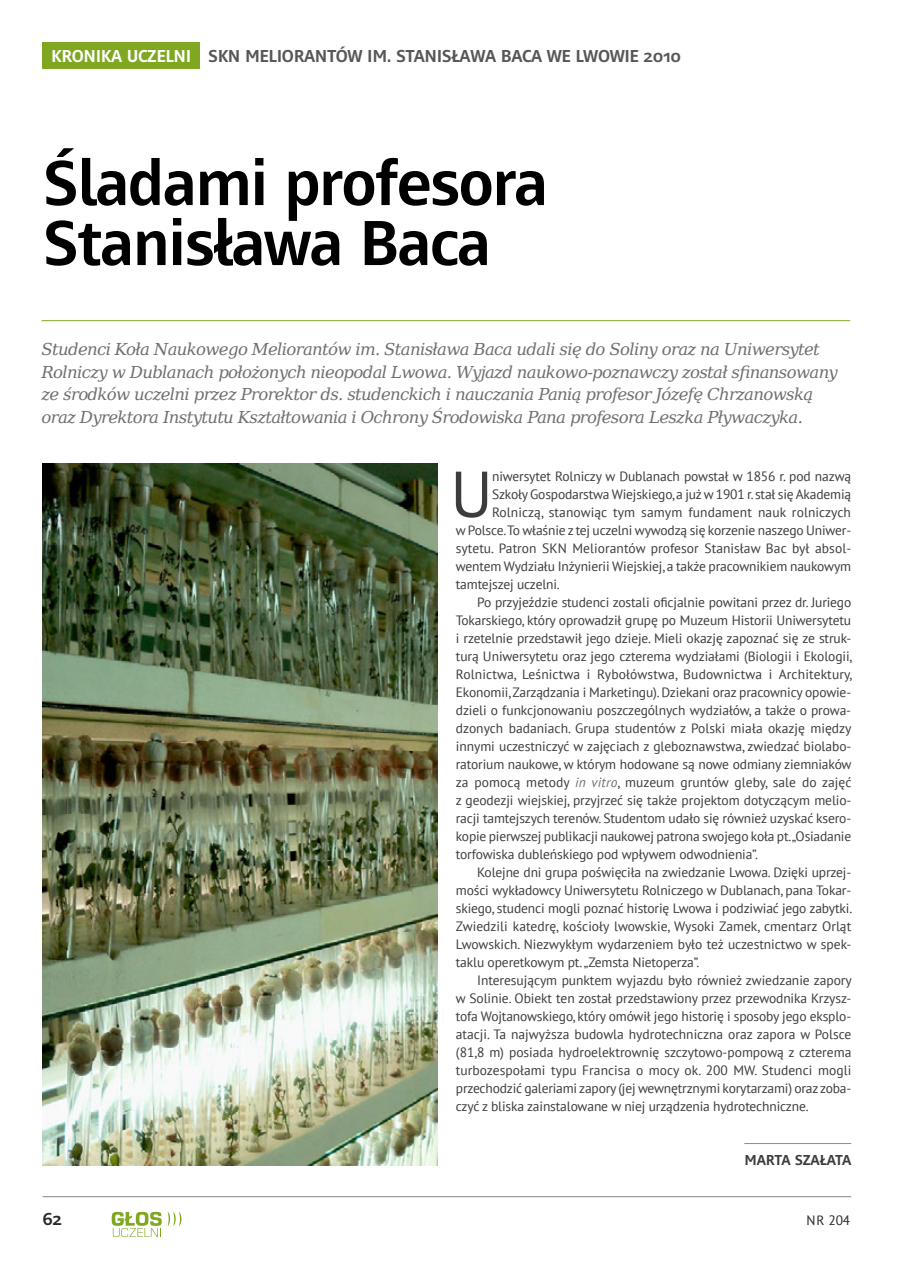
<style>
.page{position:relative;width:915px;height:1263px;background:#fff}
.page>*{position:absolute;margin:0;border:0;box-sizing:border-box;transform-origin:0 0}
.t1{font:600 66px/60px "Mayberry Pro";letter-spacing:-.03em;color:#000}
.t2{font:64.95px "PT Sans";color:#3c3c3b}
.t3{font:600 18px "Mayberry Pro";letter-spacing:-.02em;color:#575756}
.t4{font:600 18px "Mayberry Pro";letter-spacing:-.02em;color:#fff}
.t5{font:600 18px "Mayberry Pro";color:#282827}
.t6{font:italic 16.5px/22.5px "DejaVu Serif";letter-spacing:-.04em;color:#706f6f}
.t7{font:600 15px "Mayberry Pro";letter-spacing:-.01em;color:#3c3c3b}
.t8{font:13.5px/18px "PT Sans";letter-spacing:-.01em;color:#3c3c3b;text-align:justify}
.t9{font:13.5px "PT Sans";color:#282827}
.s1{color:#575756}
.s2{font-style:italic;color:#706f6f}
</style>
<div class="page">
<hr style="left:43px;top:1196px;width:807px;height:1px;background:#878787">
<svg style="left:112px;top:1211px;width:69px;height:26px"></svg>
<div style="left:43px;top:43px;width:157px;height:26px;background:#7fa720"></div>
<hr style="left:42px;top:320px;width:807px;height:1px;background:#7fa720">
<hr style="left:744px;top:1143px;width:106px;height:1px;background:#7fa720">
<img style="left:43px;top:463px;width:394px;height:702px">
<h3 class="t4" style="left:51px;top:44px;width:168px">KRONIKA UCZELNI <span class="s1">SKN</span></h3>
<h3 class="t3" style="left:245px;top:44px;width:437px">ME LIORANTÓW IM. STANISŁAWA BACA WE LWOWIE 2010</h3>
<h1 class="t1" style="left:43px;top:150px;width:507px">ŚLADAMI PROFESORA<br>STANISŁAWA BACA</h1>
<p class="t6" style="left:42px;top:338px;width:797px">Studenci Koła Naukowego Meliorantów im. Stanisława Baca udali się do Soliny oraz na Uniwersytet Rolniczy w Dublanach położonych nieopodal Lwowa. Wyjazd naukowo-poznawczy został sfinansowany ze środków uczelni przez Prorektor ds. studenckich i nauczania Panią profesor Józefę Chrzanowską oraz Dyrektora Instytutu Kształtowania i Ochrony Środowiska Pana profesora Leszka Pływaczyka.</p>
<h2 class="t2" style="left:450px;top:452px;width:44px">U</h2>
<p class="t8" style="left:492px;top:467px;width:360px">niwersytet Rolniczy w Dublanach powstał w 1856 r. pod nazwą</p>
<p class="t8" style="left:492px;top:485px;width:360px">Szkoły Gospodarstwa Wiejskiego, a już w 1901 r. stał się Akademią</p>
<p class="t8" style="left:492px;top:503px;width:360px">Rolniczą, stanowiąc tym samym fundament nauk rolniczych</p>
<p class="t8" style="left:455px;top:521px;width:397px">w Polsce. To właśnie z tej uczelni wywodzą się korzenie naszego U niwer-</p>
<p class="t8" style="left:455px;top:539px;width:95px">sytetu. Patron SKN</p>
<p class="t8" style="left:455px;top:539px;width:397px;text-indent:117px">M eliorantów profesor Stanisław Bac był absol&shy;wentem Wydziału I nżynierii Wiejskiej, a także pracownikiem naukowym tamtejszej uczelni.</p>
<p class="t8" style="left:455px;top:593px;width:398px;text-indent:21px">Po przyjeździe studenci zostali oficjalnie powitani przez dr. Juriego Tokarskiego, który oprowadził grupę po M uzeum Historii U niwersytetu i rzetelnie przedstawił jego dzieje. M ieli okazję zapoznać się ze struk&shy;turą U niwersytetu oraz jego czterema wydziałami (Biologii i Ekologii, Rolnictwa, Leśnictwa i Rybołówstwa, Budownictwa i Architektury, Ekonomii,Zarządzania i Marketingu).Dziekani oraz pracownicy opowie&shy;dzieli o funkcjonowaniu poszczególnych wydziałów, a także o prowa&shy;dzonych badaniach. Grupa studentów z Polski miała okazję między innymi uczestniczyć w zajęciach z gleboznawstwa, zwiedzać biolabo&shy;ratorium naukowe, w którym hodowane są nowe odmiany ziemniaków za pomocą metody <span class="s2">in vitro</span>, muzeum gruntów gleby, sale do zajęć z geodezji wiejskiej, przyjrzeć się także projektom dotyczącym melio&shy;racji tamtejszych terenów. Studentom udało się również uzyskać ksero&shy;kopie pierwszej publikacji naukowej patrona swojego koła pt.„Osiadanie torfowiska dubleńskiego pod wpływem odwodnienia”.</p>
<p class="t8" style="left:455px;top:863px;width:398px;text-indent:21px">Kolejne dni grupa poświęciła na zwiedzanie Lwowa. Dzięki uprzej&shy;mości wykładowcy U niwersytetu Rolniczego w Dublanach, pana Tokar&shy;skiego, studenci mogli poznać historię Lwowa i podziwiać jego zabytki.<br>Zwiedzili katedrę, kościoły lwowskie, Wysoki Zamek, cmentarz Orląt Lwowskich. N iezwykłym wydarzeniem było też uczestnictwo w spek&shy;taklu operetkowym pt. „Zemsta N ietoperza”.</p>
<p class="t8" style="left:455px;top:971px;width:397px;text-indent:21px">I nteresującym punktem wyjazdu było również zwiedzanie zapory w Solinie. Obiekt ten został przedstawiony przez przewodnika Krzysz&shy;tofa Wojtanowskiego, który omówił jego historię i sposoby jego eksplo&shy;atacji. Ta najwyższa budowla hydrotechniczna oraz zapora w Polsce (81,8 m) posiada hydroelektrownię szczytowo-pompową z czterema turbozespołami typu Francisa o mocy ok. 200 MW. Studenci mogli przechodzić galeriami zapory (jej wewnętrznymi korytarzami) oraz zoba&shy;czyć z bliska zainstalowane w niej urządzenia hydrotechniczne.</p>
<p class="t7" style="left:744px;top:1150px;width:108px">MARTA SZAŁATA</p>
<h3 class="t5" style="left:43px;top:1207px;width:21px">62</h3>
<p class="t9" style="left:806px;top:1212px;width:45px">N r 204</p>
</div>
